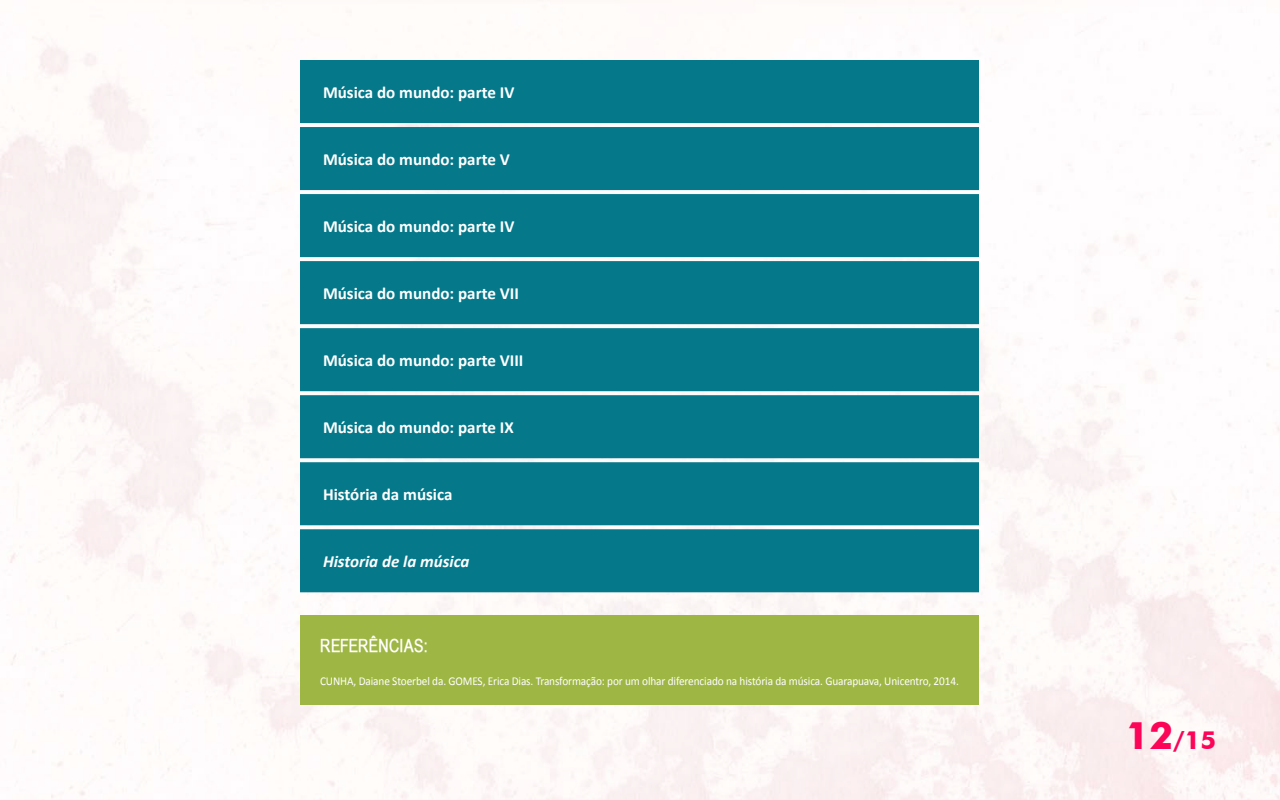
<style>
.page{position:relative;width:1280px;height:800px;background:#fff}
.page>*{position:absolute;margin:0;border:0;box-sizing:border-box;transform-origin:0 0}
.t1{font:700 25px "Futura BT";color:#fc0458}
.t2{font:700 18px "Babel Sans";color:#fff}
.t3{font:700 17px "Calibri";color:#fff}
.t4{font:italic 700 17px "Calibri";color:#fff}
.t5{font:12px "Calibri";letter-spacing:-.01em;color:#fff;scale:.94 1}
.s1{font-size:38px}
</style>
<div class="page">
<div style="left:300px;top:60px;width:679px;height:63px;background:#05788a"></div>
<div style="left:300px;top:127px;width:679px;height:63px;background:#05788a"></div>
<div style="left:300px;top:194px;width:679px;height:63px;background:#05788a"></div>
<div style="left:300px;top:261px;width:679px;height:63px;background:#05788a"></div>
<div style="left:300px;top:328px;width:679px;height:63px;background:#05788a"></div>
<div style="left:300px;top:395px;width:679px;height:63px;background:#05788a"></div>
<div style="left:300px;top:462px;width:679px;height:63px;background:#05788a"></div>
<div style="left:300px;top:529px;width:679px;height:63px;background:#05788a"></div>
<div style="left:300px;top:615px;width:679px;height:90px;background:#9eb644"></div>
<p class="t3" style="left:323px;top:81px;width:193px">Música do mundo: parte IV</p>
<p class="t3" style="left:323px;top:148px;width:188px">Música do mundo: parte V</p>
<p class="t3" style="left:323px;top:215px;width:193px">Música do mundo: parte IV</p>
<p class="t3" style="left:323px;top:283px;width:197px">Música do mundo: parte VII</p>
<p class="t3" style="left:323px;top:350px;width:202px">Música do mundo: parte VIII</p>
<p class="t3" style="left:323px;top:417px;width:192px">Música do mundo: parte IX</p>
<p class="t3" style="left:323px;top:484px;width:131px">História da música</p>
<p class="t4" style="left:323px;top:551px;width:148px">Historia de la música</p>
<p class="t2" style="left:320px;top:635px;width:109px">REFERÊNCIAS:</p>
<p class="t5" style="left:320px;top:673px;width:681px">CUNHA, Daiane Stoerbel da. GOMES, Erica Dias. Transformação: por um olhar diferenciado na história da música. Guarapuava, Unicentro, 2014.</p>
<h1 class="t1" style="left:1126px;top:725px;width:92px"><span class="s1">12</span>/15</h1>
</div>
